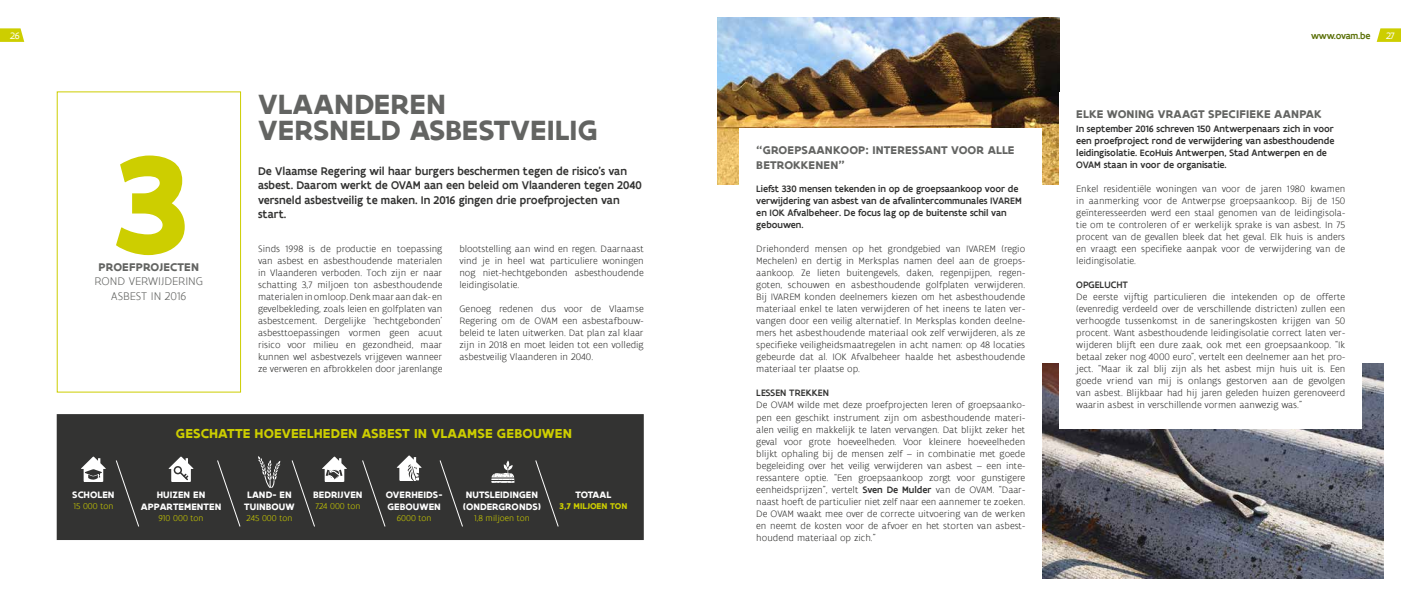
<style>
.page{position:relative;width:1401px;height:596px;background:#fff}
.page>*{position:absolute;margin:0;border:0;box-sizing:border-box;transform-origin:0 0}
.t1{font:700 150px "Flanders Art Sans";color:#cdce00}
.t2{font:700 30px/26px "Flanders Art Sans";letter-spacing:.005em;color:#636462}
.t3{font:700 14px "Flanders Art Sans";letter-spacing:.005em;color:#cdce00}
.t4{font:500 12px/14.4px "Flanders Art Sans";color:#333332}
.t5{font:700 12px/14.4px "Flanders Art Sans";letter-spacing:.01em;color:#636462}
.t6{font:300 12px "Flanders Art Sans";letter-spacing:-.005em;color:#636462}
.t7{font:300 10px/12px "Flanders Art Sans";color:#333332;text-align:justify}
.t8{font:500 10px/12px "Flanders Art Sans";color:#333332}
.t9{font:700 10px/12px "Flanders Art Sans";letter-spacing:.005em;color:#fff;text-align:center}
.t10{font:500 10px "Flanders Art Sans";letter-spacing:-.025em;color:#5d720b}
.t11{font:10px "Flanders Art Sans";color:#fff;scale:1.05 1}
.t12{font:300 9px "Flanders Art Sans";color:#cdce00}
.t13{font:700 9px "Flanders Art Sans";letter-spacing:.005em;color:#cdce00}
.s1{font-weight:500}
</style>
<div class="page">
<img style="left:717px;top:17px;width:342px;height:167px">
<img style="left:1042px;top:363px;width:341px;height:215px">
<svg style="left:0;top:28px;width:24px;height:14px"></svg>
<svg style="left:1376px;top:28px;width:24px;height:14px"></svg>
<div style="left:57px;top:91px;width:184px;height:301px;border:1px solid #cdce00"></div>
<div style="left:739px;top:128px;width:303px;height:433px;background:#fff"></div>
<div style="left:1059px;top:92px;width:303px;height:336px;background:#fff"></div>
<div style="left:57px;top:414px;width:586px;height:125px;background:#333332;border:1px solid #333332"></div>
<svg style="left:439px;top:460px;width:24px;height:67px"></svg>
<svg style="left:535px;top:460px;width:24px;height:67px"></svg>
<svg style="left:362px;top:460px;width:24px;height:67px"></svg>
<svg style="left:115px;top:460px;width:24px;height:67px"></svg>
<svg style="left:217px;top:460px;width:24px;height:67px"></svg>
<svg style="left:291px;top:460px;width:24px;height:67px"></svg>
<svg style="left:81px;top:456px;width:25px;height:25px"></svg>
<svg style="left:168px;top:456px;width:26px;height:25px"></svg>
<svg style="left:258px;top:456px;width:23px;height:32px"></svg>
<svg style="left:322px;top:456px;width:25px;height:25px"></svg>
<svg style="left:396px;top:455px;width:26px;height:26px"></svg>
<svg style="left:491px;top:460px;width:24px;height:23px"></svg>
<p class="t11" style="left:10px;top:30px;width:11px">26</p>
<p class="t10" style="left:1310px;top:29px;width:61px">www.ovam.be</p>
<p class="t11" style="left:1385px;top:30px;width:10px">27</p>
<h1 class="t1" style="left:109px;top:109px;width:82px">3</h1>
<p class="t6" style="left:111px;top:288px;width:77px">ASBEST IN 2016</p>
<p class="t5" style="left:99px;top:260px;width:102px">PROEFPROJECTEN</p>
<p class="t6" style="left:94px;top:274px;width:110px">ROND VERWIJDERING</p>
<h2 class="t2" style="left:258px;top:91px;width:341px">VLAANDEREN<br>VERSNELD ASBESTVEILIG</h2>
<p class="t4" style="left:258px;top:164px;width:385px">De Vlaamse Regering wil haar burgers beschermen tegen de risico’s van asbest. Daarom werkt de OVAM aan een beleid om Vlaanderen tegen 2040 versneld asbestveilig te maken. In 2016 gingen drie proefprojecten van start.</p>
<p class="t7" style="left:258px;top:243px;width:186px">Sinds 1998 is de productie en toepassing van asbest en asbesthoudende materialen in Vlaanderen verboden. Toch zijn er naar schatting 3,7 miljoen ton asbesthoudende materialen in omloop. Denk maar aan dak- en gevelbekleding, zoals leien en golfplaten van asbestcement. Dergelijke ‘hechtgebonden’ asbesttoepassingen vormen geen acuut risico voor milieu en gezondheid, maar kunnen wel asbestvezels vrijgeven wanneer ze verweren en afbrokkelen door jarenlange</p>
<p class="t7" style="left:459px;top:243px;width:186px">blootstelling aan wind en regen. Daarnaast vind je in heel wat particuliere woningen nog niet-hechtgebonden asbesthoudende leidingisolatie.</p>
<p class="t7" style="left:459px;top:303px;width:186px">Genoeg redenen dus voor de Vlaamse Regering om de OVAM een asbestafbouw&shy;beleid te laten uitwerken. Dat plan zal klaar zijn in 2018 en moet leiden tot een volledig asbestveilig Vlaanderen in 2040.</p>
<h3 class="t3" style="left:176px;top:424px;width:398px">GESCHATTE HOEVEELHEDEN ASBEST IN VLAAMSE GEBOUWEN</h3>
<p class="t9" style="left:72px;top:488px;width:44px">SCHOLEN</p>
<p class="t12" style="left:73px;top:500px;width:42px">15 000 ton</p>
<p class="t9" style="left:141px;top:488px;width:82px">HUIZEN EN<br>APPARTEMENTEN</p>
<p class="t12" style="left:158px;top:512px;width:47px">910 000 ton</p>
<p class="t9" style="left:244px;top:488px;width:52px;text-align:left">LAND- EN<br>TUINBOUW</p>
<p class="t12" style="left:246px;top:512px;width:47px">245 000 ton</p>
<p class="t9" style="left:313px;top:488px;width:51px">BEDRIJVEN</p>
<p class="t12" style="left:315px;top:500px;width:47px">724 000 ton</p>
<p class="t9" style="left:386px;top:488px;width:58px;text-align:left">OVERHEIDS-<br>GEBOUWEN</p>
<p class="t12" style="left:397px;top:512px;width:36px">6000 ton</p>
<p class="t9" style="left:462px;top:488px;width:80px">NUTSLEIDINGEN (ONDERGRONDS)</p>
<p class="t12" style="left:474px;top:512px;width:57px">1,8 miljoen ton</p>
<p class="t9" style="left:575px;top:488px;width:37px">TOTAAL</p>
<p class="t13" style="left:559px;top:500px;width:70px">3,7 MILJOEN TON</p>
<p class="t5" style="left:756px;top:143px;width:260px">“GROEPSAANKOOP: INTERESSANT VOOR ALLE<br>BETROKKENEN”</p>
<p class="t8" style="left:756px;top:183px;width:267px">Liefst 330 mensen tekenden in op de groepsaankoop voor de verwijdering van asbest van de afvalintercommunales IVAREM en IOK Afvalbeheer. De focus lag op de buitenste schil van gebouwen.</p>
<p class="t7" style="left:756px;top:243px;width:270px">Driehonderd mensen op het grondgebied van IVAREM (regio Mechelen) en dertig in Merksplas namen deel aan de groeps&shy;aankoop. Ze lieten buitengevels, daken, regenpijpen, regen&shy;goten, schouwen en asbesthoudende golfplaten verwijderen.<br>Bij IVAREM konden deelnemers kiezen om het asbesthoudende materiaal enkel te laten verwijderen of het ineens te laten ver&shy;vangen door een veilig alternatief. In Merksplas konden deelne&shy;mers het asbesthoudende materiaal ook zelf verwijderen, als ze specifieke veiligheidsmaatregelen in acht namen: op 48 locaties gebeurde dat al. IOK Afvalbeheer haalde het asbesthoudende materiaal ter plaatse op.</p>
<p class="t8" style="left:756px;top:387px;width:74px">LESSEN TREKKEN</p>
<p class="t7" style="left:756px;top:399px;width:270px">De OVAM wilde met deze proefprojecten leren of groepsaanko&shy;pen een geschikt instrument zijn om asbesthoudende materi&shy;alen veilig en makkelijk te laten vervangen. Dat blijkt zeker het geval voor grote hoeveelheden. Voor kleinere hoeveelheden blijkt ophaling bij de mensen zelf – in combinatie met goede begeleiding over het veilig verwijderen van asbest – een inte&shy;ressantere optie. “Een groepsaankoop zorgt voor gunstigere eenheidsprijzen”, vertelt <span class="s1">Sven De Mulder</span> van de OVAM. “Daar&shy;naast hoeft de particulier niet zelf naar een aannemer te zoeken.<br>De OVAM waakt mee over de correcte uitvoering van de werken en neemt de kosten voor de afvoer en het storten van asbest&shy;houdend materiaal op zich.”</p>
<p class="t5" style="left:1076px;top:107px;width:247px">ELKE WONING VRAAGT SPECIFIEKE AANPAK</p>
<p class="t8" style="left:1076px;top:123px;width:260px">In september 2016 schreven 150 Antwerpenaars zich in voor een proefproject rond de verwijdering van asbesthoudende leidingisolatie. EcoHuis Antwerpen, Stad Antwerpen en de OVAM staan in voor de organisatie.</p>
<p class="t7" style="left:1076px;top:183px;width:270px">Enkel residentiële woningen van voor de jaren 1980 kwamen in aanmerking voor de Antwerpse groepsaankoop. Bij de 150 geïnteresseerden werd een staal genomen van de leidingisola&shy;tie om te controleren of er werkelijk sprake is van asbest. In 75 procent van de gevallen bleek dat het geval. Elk huis is anders en vraagt een specifieke aanpak voor de verwijdering van de leidingisolatie.</p>
<p class="t8" style="left:1076px;top:279px;width:53px">OPGELUCHT</p>
<p class="t7" style="left:1076px;top:291px;width:270px">De eerste vijftig particulieren die intekenden op de offerte (evenredig verdeeld over de verschillende districten) zullen een verhoogde tussenkomst in de saneringskosten krijgen van 50 procent. Want asbesthoudende leidingisolatie correct laten ver&shy;wijderen blijft een dure zaak, ook met een groepsaankoop. “Ik betaal zeker nog 4000 euro”, vertelt een deelnemer aan het pro&shy;ject. “Maar ik zal blij zijn als het asbest mijn huis uit is. Een goede vriend van mij is onlangs gestorven aan de gevolgen van asbest. Blijkbaar had hij jaren geleden huizen gerenoveerd waarin asbest in verschillende vormen aanwezig was.”</p>
</div>
